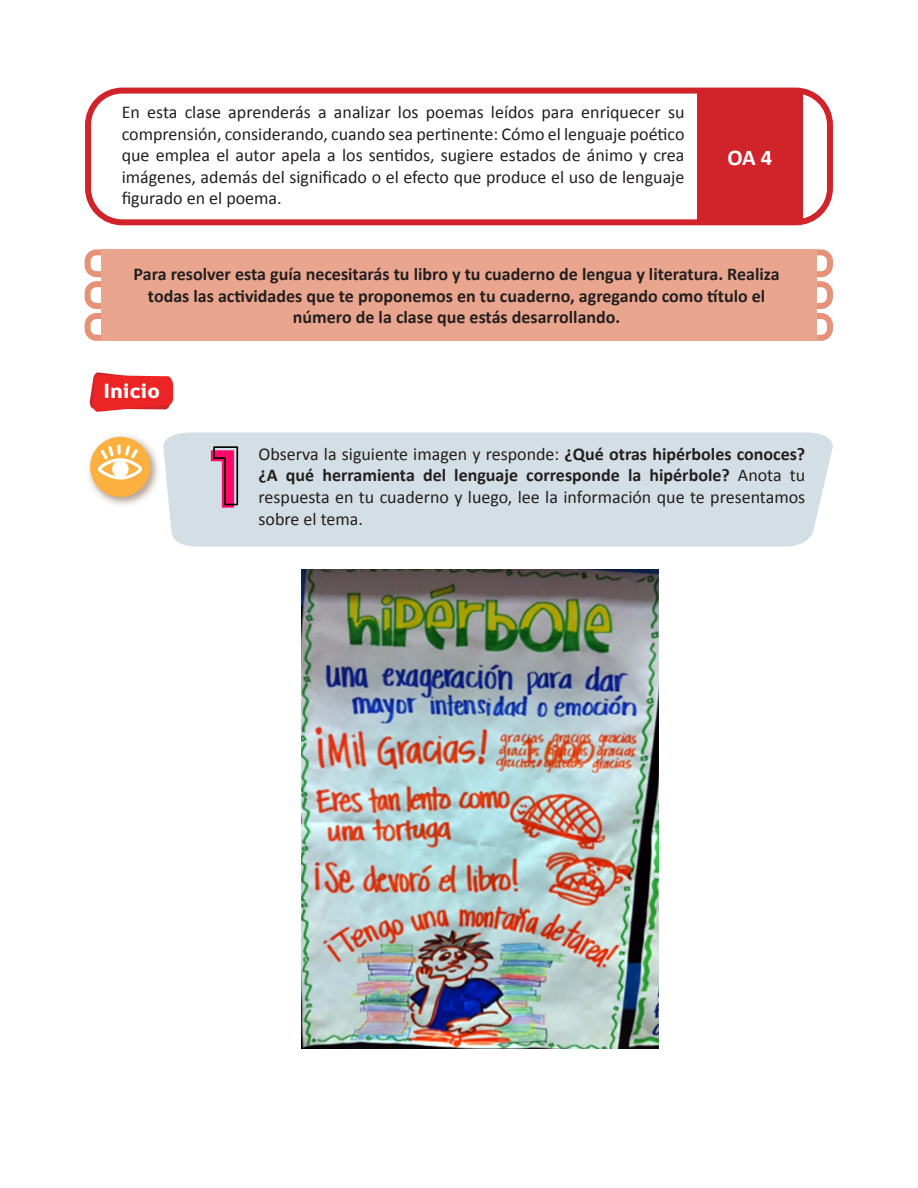
<style>
.page{position:relative;width:918px;height:1188px;background:#fff}
.page>*{position:absolute;margin:0;border:0;box-sizing:border-box;transform-origin:0 0}
.t1{font:700 22.5px "Calibri";color:#fff}
.t2{font:21px "Dignaheavy";color:#fff}
.t3{font:18px/21.6px "Calibri";color:#231f20;text-align:justify}
.t4{font:700 18px/21.6px "Calibri";color:#231f20;text-align:center}
.s1{font-weight:700}
</style>
<div class="page">
<div style="left:85px;top:313px;width:32px;height:28px;border:6px solid #e59279;border-radius:9px"></div>
<div style="left:800px;top:313px;width:33px;height:28px;border:6px solid #e59279;border-radius:9px"></div>
<div style="left:85px;top:281px;width:32px;height:28px;border:6px solid #e59279;border-radius:9px"></div>
<div style="left:800px;top:281px;width:33px;height:28px;border:6px solid #e59279;border-radius:9px"></div>
<div style="left:85px;top:249px;width:32px;height:28px;border:6px solid #e59279;border-radius:9px"></div>
<div style="left:800px;top:249px;width:33px;height:28px;border:6px solid #e59279;border-radius:9px"></div>
<div style="left:85px;top:88px;width:748px;height:137px;border:6px solid #d1232a;border-radius:34px"></div>
<div style="left:101px;top:249px;width:716px;height:92px;background:#eaa58e"></div>
<div style="left:697px;top:91px;width:106px;height:130px;background:#d1232a"></div>
<svg style="left:89px;top:372px;width:84px;height:40px;background:#ed494b"></svg>
<div style="left:163px;top:433px;width:670px;height:114px;background:#d3dee5"></div>
<svg style="left:211px;top:446px;width:27px;height:62px;background:#c4628d"></svg>
<img style="left:88px;top:435px;width:70px;height:70px">
<div style="left:90px;top:437px;width:60px;height:60px;background:#fbb03f;border-radius:50%"></div>
<svg style="left:98px;top:445px;width:44px;height:35px"></svg>
<svg style="left:117px;top:444px;width:4px;height:11px"></svg>
<img style="left:301px;top:570px;width:358px;height:478px">
<p class="t3" style="left:122px;top:100px;width:564px">En esta clase aprenderás a analizar los poemas leídos para enriquecer su comprensión, considerando, cuando sea pertinente: Cómo el lenguaje poético que emplea el autor apela a los sentidos, sugiere estados de ánimo y crea imágenes, además del significado o el efecto que produce el uso de lenguaje figurado en el poema.</p>
<p class="t1" style="left:727px;top:142px;width:47px">OA 4</p>
<p class="t4" style="left:134px;top:263px;width:648px">Para resolver esta guía necesitarás tu libro y tu cuaderno de lengua y literatura. Realiza todas las actividades que te proponemos en tu cuaderno, agregando como título el número de la clase que estás desarrollando.</p>
<p class="t2" style="left:103px;top:377px;width:58px">Inicio</p>
<p class="t3" style="left:259px;top:442px;width:548px">Observa la siguiente imagen y responde: <span class="s1">¿Qué otras hipérboles conoces? ¿A qué herramienta del lenguaje corresponde la hipérbole?</span> Anota tu respuesta en tu cuaderno y luego, lee la información que te presentamos sobre el tema.</p>
</div>
